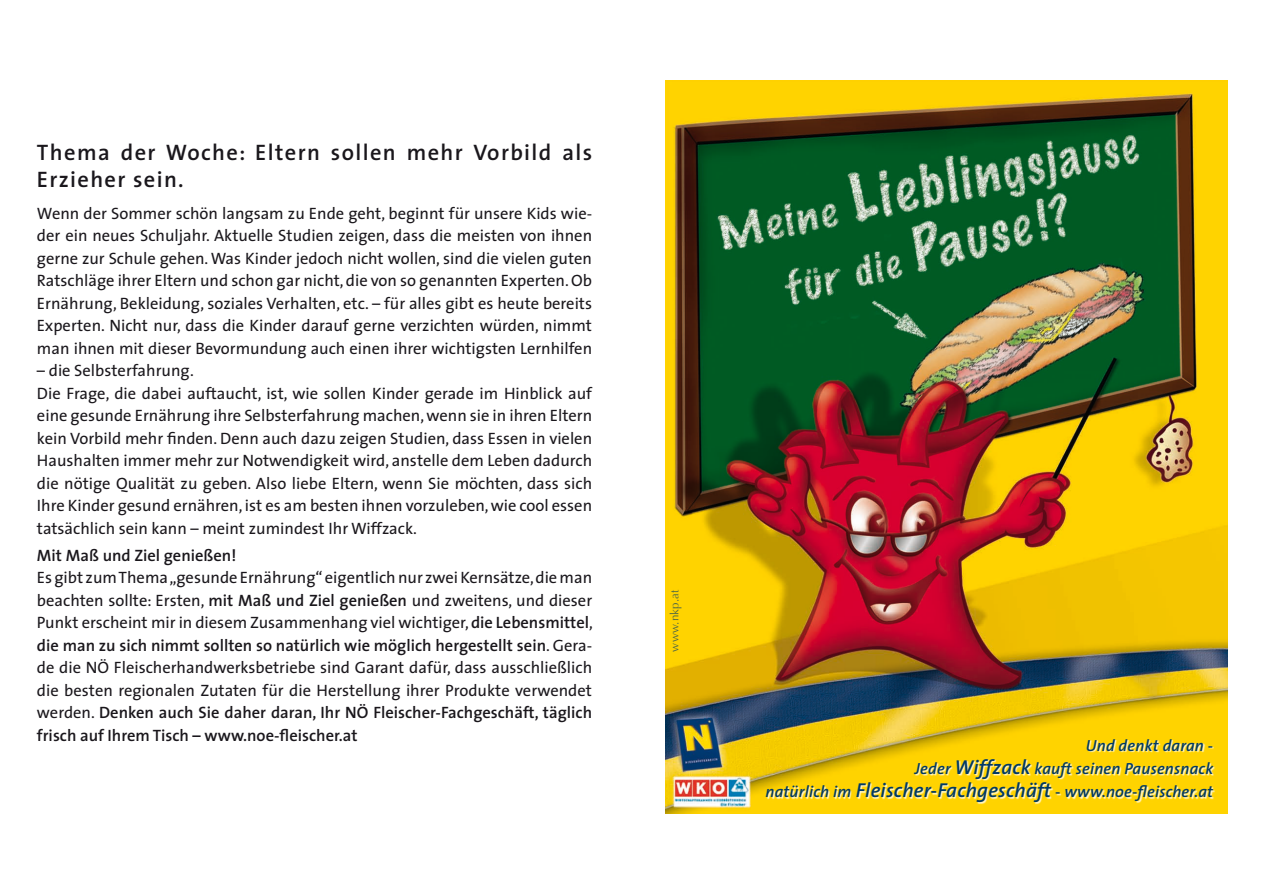
<style>
.page{position:relative;width:1263px;height:893px;background:#fff}
.page>*{position:absolute;margin:0;border:0;box-sizing:border-box;transform-origin:0 0}
.t1{font:600 22.5px/27px "The Sans";letter-spacing:.06em;color:#1a171c}
.t2{font:16.5px/22.5px "The Sans";color:#1a171c;text-align:justify}
.t3{font:600 16.5px "The Sans";color:#1a171c}
.t4{font:italic 600 16.2px/23.2px "The Sans";letter-spacing:.01em;color:#003966;text-align:right}
.t5{font:11.55px "Optima";letter-spacing:.02em;color:#003966}
.s1{font-weight:600}
.s2{font-size:20.25px}
</style>
<div class="page">
<img style="left:666px;top:80px;width:561px;height:733px">
<div style="left:766px;top:740px;width:461px;height:73px;background:#fff;opacity:.8"></div>
<h1 class="t1" style="left:37px;top:138px;width:557px">Thema der Woche: Eltern sollen mehr Vorbild als<br>Erzieher sein.</h1>
<p class="t2" style="left:37px;top:201px;width:557px">Wenn der Sommer schön langsam zu Ende geht, beginnt für unsere Kids wie&shy;der ein neues Schuljahr. Aktuelle Studien zeigen, dass die meisten von ihnen gerne zur Schule gehen. Was Kinder jedoch nicht wollen, sind die vielen guten Ratschläge ihrer Eltern und schon gar nicht, die von so genannten Experten. Ob Ernährung, Bekleidung, soziales Verhalten, etc. – für alles gibt es heute bereits Experten. Nicht nur, dass die Kinder darauf gerne verzichten würden, nimmt man ihnen mit dieser Bevormundung auch einen ihrer wichtigsten Lernhilfen</p>
<p class="t2" style="left:37px;top:359px;width:557px;text-align:left">– die Selbsterfahrung.<br>Die Frage, die dabei auftaucht, ist, wie sollen Kinder gerade im Hinblick auf eine gesunde Ernährung ihre Selbsterfahrung machen, wenn sie in ihren Eltern kein Vorbild mehr finden. Denn auch dazu zeigen Studien, dass Essen in vielen Haushalten immer mehr zur Notwendigkeit wird, anstelle dem Leben dadurch die nötige Qualität zu geben. Also liebe Eltern, wenn Sie möchten, dass sich Ihre Kinder gesund ernähren, ist es am besten ihnen vorzuleben, wie cool essen tatsächlich sein kann – meint zumindest Ihr Wiffzack.</p>
<p class="t3" style="left:37px;top:541px;width:201px">Mit Maß und Ziel genießen!</p>
<p class="t2" style="left:37px;top:566px;width:557px">Es gibt zum Thema „gesunde Ernährung“ eigentlich nur zwei Kernsätze, die man beachten sollte: Ersten, <span class="s1">mit Maß und Ziel genießen</span> und zweitens, und dieser Punkt erscheint mir in diesem Zusammenhang viel wichtiger, <span class="s1">die Lebensmittel</span>, <span class="s1">die man zu sich nimmt sollten so natürlich wie möglich hergestellt sein</span>. Gera&shy;de die NÖ Fleischerhandwerksbetriebe sind Garant dafür, dass ausschließlich die besten regionalen Zutaten für die Herstellung ihrer Produkte verwendet werden. <span class="s1">Denken auch Sie daher daran, Ihr NÖ Fleischer-Fachgeschäft, täglich frisch auf Ihrem Tisch – www.noe-fleischer.at</span></p>
<p class="t5" style="left:668px;top:651px;width:64px;rotate:-90deg">www.nkp.at</p>
<p class="t4" style="left:766px;top:733px;width:449px">Und denkt daran -<br>Jeder <span class="s2">Wiffzack</span> kauft seinen Pausensnack<br>natürlich im <span class="s2">Fleischer-Fachgeschäft</span> - www.noe-fleischer.at</p>
</div>
